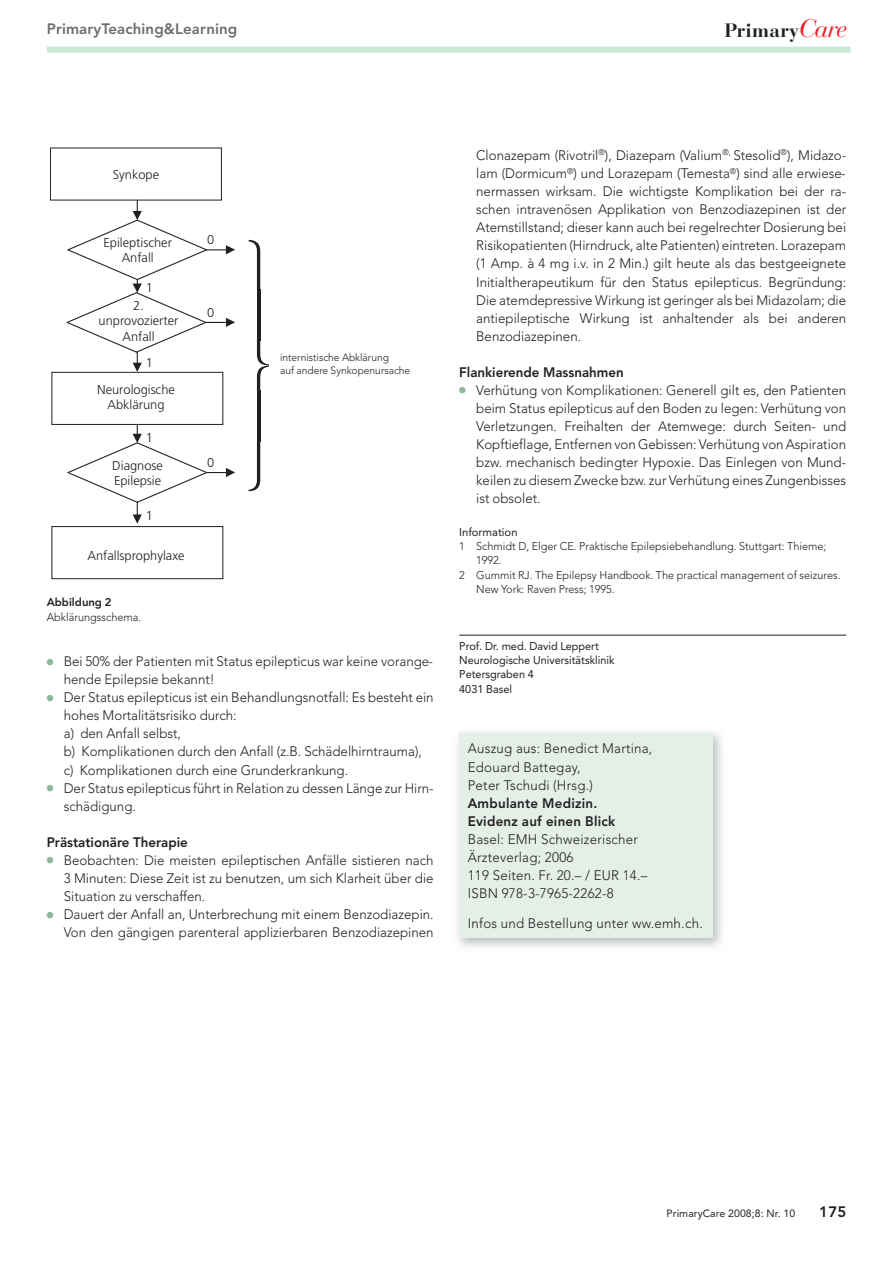
<style>
.page{position:relative;width:893px;height:1263px;background:#fff}
.page>*{position:absolute;margin:0;border:0;box-sizing:border-box;transform-origin:0 0}
.t1{font:50.7px/50.7px "Symbol";color:#231f20;text-align:justify}
.t2{font:700 19.2px "Bauer Bodoni";letter-spacing:.01em;color:#231f20}
.t3{font:800 15px "Avenir";letter-spacing:.01em;color:#6c6d70}
.t4{font:800 15px "Avenir";color:#231f20}
.t5{font:300 13.65px/18.1px "Avenir";color:#231f20;text-align:justify}
.t6{font:300 13.65px/18.1px "Avenir";letter-spacing:.02em;color:#231f20}
.t7{font:800 13.65px "Avenir";color:#231f20}
.t8{font:800 13.65px/18.1px "Avenir";letter-spacing:.02em;color:#231f20}
.t9{font:300 12.9px/15.5px "Frutiger";color:#231f20;text-align:center}
.t10{font:300 11.25px "Avenir";color:#231f20}
.t11{font:11.25px/14.2px "Avenir";color:#231f20}
.t12{font:800 11.25px "Avenir";color:#231f20}
.t13{font:300 10.5px/13.4px "Avenir";color:#231f20}
.t14{font:10.5px "Avenir";letter-spacing:.01em;color:#231f20}
.s1{font-weight:400;font-style:italic;font-size:25.2px;color:#ee1d23}
.s2{font-family:"European Pi One";font-weight:400;font-size:8.25px;color:#8eb89d}
</style>
<div class="page">
<hr style="left:459px;top:635px;width:387px;height:1px;background:#231f20">
<div style="left:47px;top:47px;width:803px;height:6px;background:#cbe6d3"></div>
<img style="left:458px;top:732px;width:264px;height:215px">
<div style="left:459px;top:732px;width:253px;height:205px;background:#e4efe8"></div>
<div style="left:51px;top:372px;width:172px;height:53px;border:1px solid #231f20"></div>
<div style="left:51px;top:526px;width:172px;height:53px;border:1px solid #231f20"></div>
<svg style="left:68px;top:424px;width:167px;height:100px"></svg>
<svg style="left:67px;top:200px;width:168px;height:172px"></svg>
<p class="t3" style="left:47px;top:23px;width:192px">PrimaryTeaching&amp;Learning</p>
<h2 class="t2" style="left:725px;top:19px;width:124px">Primary<span class="s1">Care</span></h2>
<p class="t9" style="left:113px;top:168px;width:48px">Synkope</p>
<p class="t9" style="left:103px;top:236px;width:70px">Epileptischer<br>Anfall</p>
<p class="t9" style="left:99px;top:298px;width:81px">2. unprovozierter<br>Anfall</p>
<p class="t9" style="left:146px;top:281px;width:9px">1</p>
<p class="t9" style="left:146px;top:356px;width:9px">1</p>
<p class="t9" style="left:97px;top:383px;width:79px">Neurologische<br>Abklärung</p>
<p class="t9" style="left:146px;top:431px;width:9px">1</p>
<p class="t9" style="left:207px;top:233px;width:9px">0</p>
<p class="t9" style="left:207px;top:306px;width:9px">0</p>
<p class="t9" style="left:112px;top:458px;width:52px;text-align:left">Diagnose<br>Epilepsie</p>
<p class="t9" style="left:207px;top:456px;width:9px">0</p>
<p class="t9" style="left:146px;top:508px;width:9px">1</p>
<p class="t9" style="left:87px;top:549px;width:99px">Anfallsprophylaxe</p>
<p class="t12" style="left:47px;top:598px;width:66px">Abbildung 2</p>
<p class="t10" style="left:47px;top:612px;width:96px">Abklärungsschema.</p>
<h1 class="t1" style="left:246px;top:239px;width:27px">⎫ ⎪ ⎬ ⎪ ⎭</h1>
<p class="t13" style="left:280px;top:351px;width:132px">internistische Abklärung<br>auf andere Synkopenursache</p>
<p class="t5" style="left:64px;top:653px;width:371px;text-indent:-17px"><span class="s2">-</span> Bei 50% der Patienten mit Status epilepticus war keine vorange&shy;hende Epilepsie bekannt!</p>
<p class="t5" style="left:64px;top:690px;width:371px;text-align:left;text-indent:-17px"><span class="s2">-</span> Der Status epilepticus ist ein Behandlungsnotfall: Es besteht ein hohes Mortalitätsrisiko durch:<br>a) den Anfall selbst,<br>b) Komplikationen durch den Anfall (z.B. Schädelhirntrauma), c) Komplikationen durch eine Grunderkrankung.</p>
<p class="t5" style="left:64px;top:780px;width:371px;text-indent:-17px"><span class="s2">-</span> Der Status epilepticus führt in Relation zu dessen Länge zur Hirn&shy;schädigung.</p>
<p class="t7" style="left:47px;top:836px;width:143px">Prästationäre Therapie</p>
<p class="t5" style="left:64px;top:852px;width:371px;text-indent:-17px"><span class="s2">-</span> Beobachten: Die meisten epileptischen Anfälle sistieren nach 3 Minuten: Diese Zeit ist zu benutzen, um sich Klarheit über die Situation zu verschaffen.</p>
<p class="t5" style="left:47px;top:906px;width:388px;text-align:right"><span class="s2">-</span> Dauert der Anfall an, Unterbrechung mit einem Benzodiazepin.<br>Von den gängigen parenteral applizierbaren Benzodiazepinen</p>
<p class="t5" style="left:476px;top:147px;width:371px">Clonazepam (Rivotril<sup>®</sup>), Diazepam (Valium<sup>®,</sup> Stesolid<sup>®</sup>), Midazo&shy;lam (Dormicum<sup>®</sup>) und Lorazepam (Temesta<sup>®</sup>) sind alle erwiese&shy;nermassen wirksam. Die wichtigste Komplikation bei der ra&shy;schen intravenösen Applikation von Benzodiazepinen ist der Atemstillstand; dieser kann auch bei regelrechter Dosierung bei Risikopatienten (Hirndruck, alte Patienten) eintreten. Lorazepam (1 Amp. à 4 mg i.v. in 2 Min.) gilt heute als das bestgeeignete Initialtherapeutikum für den Status epilepticus. Begründung:<br>Die atemdepressive Wirkung ist geringer als bei Midazolam; die antiepileptische Wirkung ist anhaltender als bei anderen Benzodiazepinen.</p>
<p class="t7" style="left:459px;top:367px;width:166px">Flankierende Massnahmen</p>
<p class="t5" style="left:476px;top:382px;width:371px;text-indent:-17px"><span class="s2">-</span> Verhütung von Komplikationen: Generell gilt es, den Patienten beim Status epilepticus auf den Boden zu legen: Verhütung von Verletzungen. Freihalten der Atemwege: durch Seiten- und Kopftieflage, Entfernen von Gebissen: Verhütung von Aspiration bzw. mechanisch bedingter Hypoxie. Das Einlegen von Mund&shy;keilen zu diesem Zwecke bzw. zur Verhütung eines Zungenbisses ist obsolet.</p>
<p class="t11" style="left:459px;top:526px;width:60px">Information</p>
<p class="t10" style="left:459px;top:541px;width:368px">1 Schmidt D, Elger CE. Praktische Epilepsiebehandlung. Stuttgart: Thieme;</p>
<p class="t10" style="left:476px;top:556px;width:27px">1992.</p>
<p class="t10" style="left:459px;top:570px;width:383px">2 Gummit RJ. The Epilepsy Handbook. The practical management of seizures.</p>
<p class="t10" style="left:476px;top:584px;width:140px">New York: Raven Press; 1995.</p>
<p class="t11" style="left:459px;top:640px;width:157px">Prof. Dr. med. David Leppert<br>Neurologische Universitätsklinik<br>Petersgraben 4<br>4031 Basel</p>
<p class="t6" style="left:468px;top:741px;width:186px">Auszug aus: Benedict Martina,<br>Edouard Battegay,<br>Peter Tschudi (Hrsg.)</p>
<p class="t8" style="left:468px;top:795px;width:149px">Ambulante Medizin.<br>Evidenz auf einen Blick</p>
<p class="t6" style="left:468px;top:831px;width:181px">Basel: EMH Schweizerischer<br>Ärzteverlag; 2006<br>119 Seiten. Fr. 20.– / EUR 14.–<br>ISBN 978-3-7965-2262-8</p>
<p class="t6" style="left:468px;top:915px;width:237px">Infos und Bestellung unter ww.emh.ch.</p>
<p class="t14" style="left:667px;top:1209px;width:130px">PrimaryCare 2008;8: Nr. 10</p>
<p class="t4" style="left:819px;top:1206px;width:28px">175</p>
</div>
